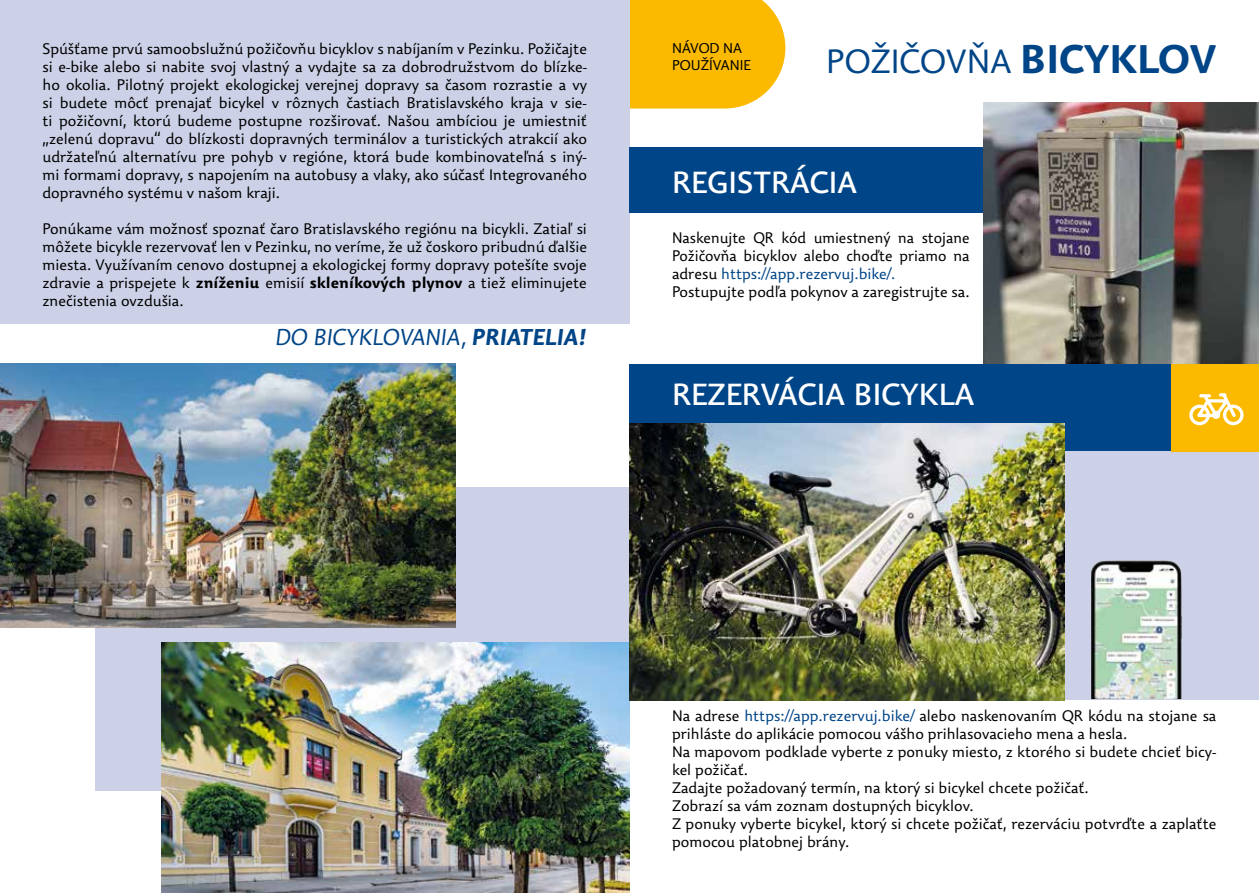
<style>
.page{position:relative;width:1259px;height:893px;background:#fff}
.page>*{position:absolute;margin:0;border:0;box-sizing:border-box;transform-origin:0 0}
.t1{font:300 33px "Dederon SLOT";color:#004587}
.t2{font:500 30px "Dederon SDOT";color:#fff}
.t3{font:italic 300 22.5px "Dederon SLOT";color:#004587}
.t4{font:300 15px/18px "Dederon SLOT";color:#000;text-align:justify}
.t5{font:300 13.95px/16.6px "Dederon SLOT";color:#000}
.s1{font-family:"Dederon SDOT";font-weight:700;font-size:39.3px}
.s2{font-family:"Dederon SDOT";font-weight:700}
.s3{color:#004587}
</style>
<div class="page">
<svg style="left:629px;top:0;width:156px;height:108px;background:#fabe13"></svg>
<div style="left:0;top:0;width:629px;height:324px;background:#ccd1e7"></div>
<div style="left:95px;top:487px;width:534px;height:304px;background:#ccd1e7"></div>
<img style="left:0;top:364px;width:455px;height:263px">
<img style="left:162px;top:642px;width:467px;height:251px">
<div style="left:629px;top:147px;width:365px;height:66px;background:#004587"></div>
<img style="left:984px;top:102px;width:275px;height:262px">
<div style="left:629px;top:381px;width:630px;height:318px;background:#ccd1e7"></div>
<div style="left:629px;top:364px;width:630px;height:87px;background:#004587"></div>
<img style="left:1091px;top:560px;width:90px;height:139px">
<img style="left:629px;top:424px;width:435px;height:276px">
<div style="left:1171px;top:364px;width:88px;height:88px;background:#fbba00"></div>
<svg style="left:1189px;top:393px;width:54px;height:32px"></svg>
<p class="t5" style="left:672px;top:40px;width:80px">NÁVOD NA<br>POUŽÍVANIE</p>
<h1 class="t1" style="left:826px;top:42px;width:392px">POŽIČOVŇA <span class="s1">BICYKLOV</span></h1>
<p class="t4" style="left:43px;top:40px;width:546px">Spúšťame prvú samoobslužnú požičovňu bicyklov s nabíjaním v Pezinku. Požičajte si e-bike alebo si nabite svoj vlastný a vydajte sa za dobrodružstvom do blízke&shy;ho okolia. Pilotný projekt ekologickej verejnej dopravy sa časom rozrastie a vy si budete môcť prenajať bicykel v rôznych častiach Bratislavského kraja v sie&shy;ti požičovní, ktorú budeme postupne rozširovať. Našou ambíciou je umiestniť „zelenú dopravu“ do blízkosti dopravných terminálov a turistických atrakcií ako udržateľnú alternatívu pre pohyb v regióne, ktorá bude kombinovateľná s iný&shy;mi formami dopravy, s napojením na autobusy a vlaky, ako súčasť Integrovaného dopravného systému v našom kraji.</p>
<p class="t4" style="left:43px;top:220px;width:546px">Ponúkame vám možnosť spoznať čaro Bratislavského regiónu na bicykli. Zatiaľ si môžete bicykle rezervovať len v Pezinku, no veríme, že už čoskoro pribudnú ďalšie miesta. Využívaním cenovo dostupnej a ekologickej formy dopravy potešíte svoje zdravie a prispejete k <span class="s2">zníženiu</span> emisií <span class="s2">skleníkových plynov</span> a tiež eliminujete znečistenia ovzdušia.</p>
<p class="t4" style="left:672px;top:228px;width:299px;text-align:left">Naskenujte QR kód umiestnený na stojane Požičovňa bicyklov alebo choďte priamo na adresu <span class="s3">https://app.rezervuj.bike/.<br></span>Postupujte podľa pokynov a zaregistrujte sa.</p>
<h2 class="t2" style="left:672px;top:165px;width:186px">REGISTRÁCIA</h2>
<h3 class="t3" style="left:276px;top:324px;width:313px">DO BICYKLOVANIA, <span class="s2">PRIATELIA!</span></h3>
<h2 class="t2" style="left:672px;top:376px;width:304px">REZERVÁCIA BICYKLA</h2>
<p class="t4" style="left:672px;top:706px;width:546px;text-align:left">Na adrese <span class="s3">https://app.rezervuj.bike/</span> alebo naskenovaním QR kódu na stojane sa prihláste do aplikácie pomocou vášho prihlasovacieho mena a hesla.<br>Na mapovom podklade vyberte z ponuky miesto, z ktorého si budete chcieť bicy&shy;kel požičať.<br>Zadajte požadovaný termín, na ktorý si bicykel chcete požičať.<br>Zobrazí sa vám zoznam dostupných bicyklov.<br>Z ponuky vyberte bicykel, ktorý si chcete požičať, rezerváciu potvrďte a zaplaťte pomocou platobnej brány.</p>
</div>
